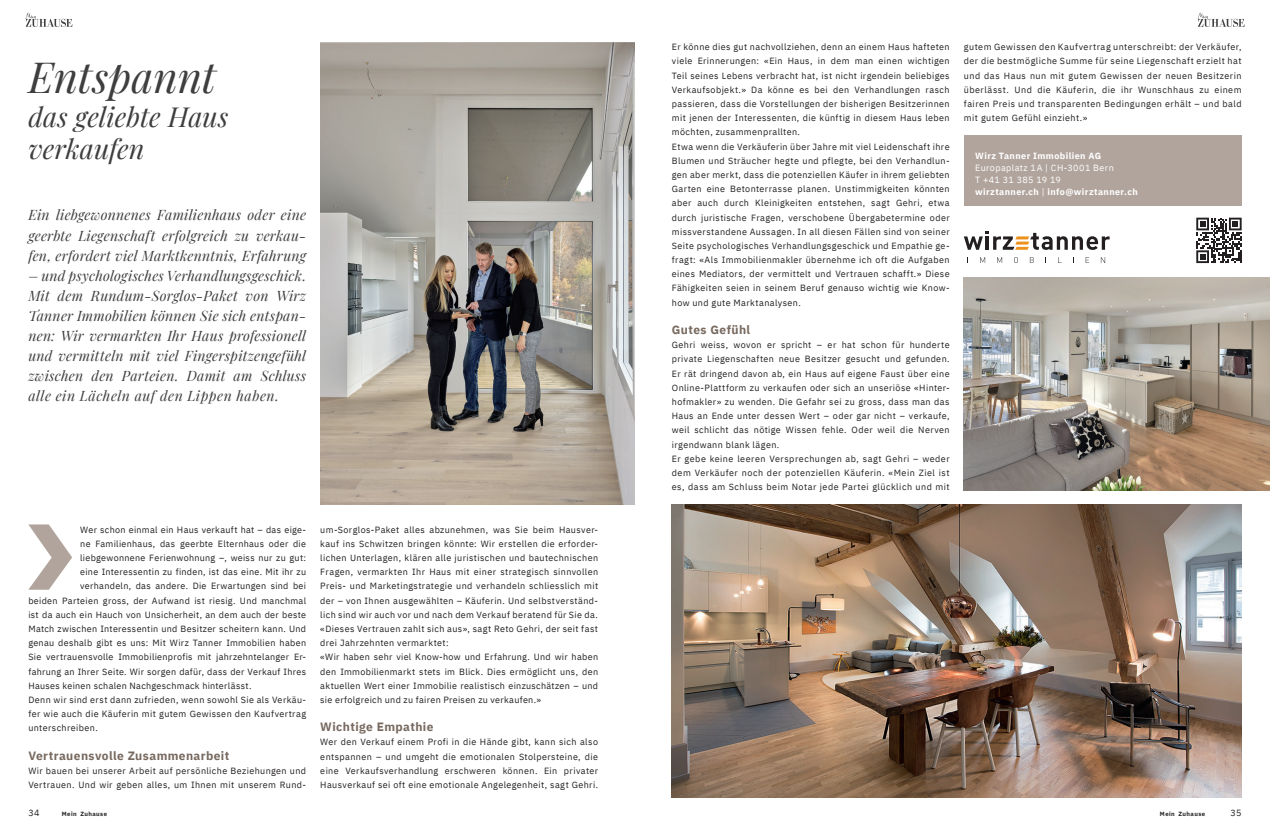
<style>
.page{position:relative;width:1270px;height:840px;background:#fff}
.page>*{position:absolute;margin:0;border:0;box-sizing:border-box;transform-origin:0 0}
.t1{font:italic 42px "Playfair Display";color:#3e3e3f}
.t2{font:italic 27px/32px "Playfair Display";letter-spacing:.005em;color:#3e3e3f}
.t3{font:italic 14px/20px "Playfair Display";letter-spacing:.02em;color:#3e3e3f;text-align:justify}
.t4{font:700 12px "IBM Plex Sans";letter-spacing:.035em;color:#77695f}
.t5{font:9px/14.2px "IBM Plex Sans";letter-spacing:.045em;color:#231f20}
.t6{font:9px/12px "IBM Plex Sans";letter-spacing:.045em;color:#fff}
.t7{font:700 9px "IBM Plex Sans";letter-spacing:.045em;color:#fff}
.t8{font:700 6px "IBM Plex Sans";letter-spacing:.07em;color:#231f20}
.s1{font-size:30px;color:#fff}
.s2{font-weight:700}
</style>
<div class="page">
<svg style="left:26px;top:13px;width:46px;height:14px"></svg>
<svg style="left:1198px;top:13px;width:46px;height:14px"></svg>
<img style="left:320px;top:43px;width:315px;height:461px">
<img style="left:964px;top:277px;width:306px;height:213px">
<svg style="left:28px;top:524px;width:44px;height:65px"></svg>
<div style="left:964px;top:135px;width:278px;height:71px;background:#b1a49d"></div>
<svg style="left:964px;top:231px;width:146px;height:19px"></svg>
<svg style="left:980px;top:257px;width:5px;height:6px"></svg>
<svg style="left:997px;top:257px;width:5px;height:6px"></svg>
<svg style="left:1014px;top:257px;width:4px;height:6px"></svg>
<svg style="left:1030px;top:257px;width:4px;height:6px"></svg>
<svg style="left:1086px;top:257px;width:3px;height:6px"></svg>
<svg style="left:1101px;top:257px;width:4px;height:6px"></svg>
<img style="left:672px;top:504px;width:570px;height:293px">
<svg style="left:1196px;top:217px;width:46px;height:46px"></svg>
<h1 class="t1" style="left:28px;top:44px;width:189px">Entspannt</h1>
<h2 class="t2" style="left:28px;top:98px;width:202px">das geliebte Haus verkaufen<span class="s1">I</span></h2>
<h3 class="t3" style="left:28px;top:204px;width:279px">Ein liebgewonnenes Familienhaus oder eine geerbte Liegenschaft erfolgreich zu verkau&shy;fen, erfordert viel Marktkenntnis, Erfahrung</h3>
<p class="t3" style="left:28px;top:264px;width:279px">– und psychologisches Verhandlungsgeschick.<br>Mit dem Rundum-Sorglos-Paket von Wirz Tanner Immobilien können Sie sich entspan&shy;nen: Wir vermarkten Ihr Haus professionell und vermitteln mit viel Fingerspitzengefühl zwischen den Parteien. Damit am Schluss alle ein Lächeln auf den Lippen haben.</p>
<p class="t5" style="left:80px;top:521px;width:227px">Wer schon einmal ein Haus verkauft hat – das eige-</p>
<p class="t5" style="left:80px;top:535px;width:227px">ne Familienhaus, das geerbte Elternhaus oder die</p>
<p class="t5" style="left:80px;top:549px;width:227px">liebgewonnene Ferienwohnung –, weiss nur zu gut:</p>
<p class="t5" style="left:80px;top:564px;width:227px">eine Interessentin zu finden, ist das eine. Mit ihr zu</p>
<p class="t5" style="left:80px;top:578px;width:227px">verhandeln, das andere. Die Erwartungen sind bei</p>
<p class="t5" style="left:28px;top:592px;width:279px">beiden Parteien gross, der Aufwand ist riesig. Und manchmal</p>
<p class="t5" style="left:28px;top:606px;width:279px">ist da auch ein Hauch von Unsicherheit, an dem auch der beste</p>
<p class="t5" style="left:28px;top:620px;width:279px">Match zwischen Interessentin und Besitzer scheitern kann. Und</p>
<p class="t5" style="left:28px;top:634px;width:279px">genau deshalb gibt es uns: Mit Wirz Tanner Immobilien haben</p>
<p class="t5" style="left:28px;top:649px;width:279px">Sie vertrauensvolle Immobilienprofis mit jahrzehntelanger Er-</p>
<p class="t5" style="left:28px;top:663px;width:279px">fahrung an Ihrer Seite. Wir sorgen dafür, dass der Verkauf Ihres</p>
<p class="t5" style="left:28px;top:677px;width:225px">Hauses keinen schalen Nachgeschmack hinterlässt.</p>
<p class="t5" style="left:28px;top:691px;width:279px">Denn wir sind erst dann zufrieden, wenn sowohl Sie als Verkäu-</p>
<p class="t5" style="left:28px;top:705px;width:279px">fer wie auch die Käuferin mit gutem Gewissen den Kaufvertrag</p>
<p class="t5" style="left:28px;top:719px;width:71px">unterschreiben.</p>
<h3 class="t4" style="left:28px;top:745px;width:203px">Vertrauensvolle Zusammenarbeit</h3>
<p class="t5" style="left:28px;top:762px;width:279px">Wir bauen bei unserer Arbeit auf persönliche Beziehungen und<br>Vertrauen. Und wir geben alles, um Ihnen mit unserem Rund-</p>
<p class="t5" style="left:320px;top:521px;width:279px">um-Sorglos-Paket alles abzunehmen, was Sie beim Hausver&shy;kauf ins Schwitzen bringen könnte: Wir erstellen die erforder&shy;lichen Unterlagen, klären alle juristischen und bautechnischen Fragen, vermarkten Ihr Haus mit einer strategisch sinnvollen Preis- und Marketingstrategie und verhandeln schliesslich mit der – von Ihnen ausgewählten – Käuferin. Und selbstverständ&shy;lich sind wir auch vor und nach dem Verkauf beratend für Sie da. «Dieses Vertrauen zahlt sich aus», sagt Reto Gehri, der seit fast drei Jahrzehnten vermarktet:<br>«Wir haben sehr viel Know-how und Erfahrung. Und wir haben den Immobilienmarkt stets im Blick. Dies ermöglicht uns, den aktuellen Wert einer Immobilie realistisch einzuschätzen – und sie erfolgreich und zu fairen Preisen zu verkaufen.»</p>
<h3 class="t4" style="left:320px;top:717px;width:115px">Wichtige Empathie</h3>
<p class="t5" style="left:320px;top:734px;width:279px;text-align:justify">Wer den Verkauf einem Profi in die Hände gibt, kann sich also entspannen – und umgeht die emotionalen Stolpersteine, die eine Verkaufsverhandlung erschweren können. Ein privater Hausverkauf sei oft eine emotionale Angelegenheit, sagt Gehri.</p>
<p class="t5" style="left:672px;top:39px;width:279px">Er könne dies gut nachvollziehen, denn an einem Haus hafteten viele Erinnerungen: «Ein Haus, in dem man einen wichtigen Teil seines Lebens verbracht hat, ist nicht irgendein beliebiges Verkaufsobjekt.» Da könne es bei den Verhandlungen rasch passieren, dass die Vorstellungen der bisherigen Besitzerinnen mit jenen der Interessenten, die künftig in diesem Haus leben möchten, zusammenprallten.<br>Etwa wenn die Verkäuferin über Jahre mit viel Leidenschaft ihre Blumen und Sträucher hegte und pflegte, bei den Verhandlun&shy;gen aber merkt, dass die potenziellen Käufer in ihrem geliebten Garten eine Betonterrasse planen. Unstimmigkeiten könnten aber auch durch Kleinigkeiten entstehen, sagt Gehri, etwa durch juristische Fragen, verschobene Übergabetermine oder missverstandene Aussagen. In all diesen Fällen sind von seiner Seite psychologisches Verhandlungsgeschick und Empathie ge&shy;fragt: «Als Immobilienmakler übernehme ich oft die Aufgaben eines Mediators, der vermittelt und Vertrauen schafft.» Diese Fähigkeiten seien in seinem Beruf genauso wichtig wie Know&shy;how und gute Marktanalysen.</p>
<h3 class="t4" style="left:672px;top:320px;width:80px">Gutes Gefühl</h3>
<p class="t5" style="left:672px;top:337px;width:279px">Gehri weiss, wovon er spricht – er hat schon für hunderte private Liegenschaften neue Besitzer gesucht und gefunden.<br>Er rät dringend davon ab, ein Haus auf eigene Faust über eine Online-Plattform zu verkaufen oder sich an unseriöse «Hinter&shy;hofmakler» zu wenden. Die Gefahr sei zu gross, dass man das Haus an Ende unter dessen Wert – oder gar nicht – verkaufe, weil schlicht das nötige Wissen fehle. Oder weil die Nerven irgendwann blank lägen.<br>Er gebe keine leeren Versprechungen ab, sagt Gehri – weder dem Verkäufer noch der potenziellen Käuferin. «Mein Ziel ist es, dass am Schluss beim Notar jede Partei glücklich und mit</p>
<p class="t5" style="left:964px;top:39px;width:279px;text-align:justify">gutem Gewissen den Kaufvertrag unterschreibt: der Verkäufer, der die bestmögliche Summe für seine Liegenschaft erzielt hat und das Haus nun mit gutem Gewissen der neuen Besitzerin überlässt. Und die Käuferin, die ihr Wunschhaus zu einem fairen Preis und transparenten Bedingungen erhält – und bald mit gutem Gefühl einzieht.»</p>
<p class="t7" style="left:975px;top:148px;width:128px">Wirz Tanner Immobilien AG</p>
<p class="t6" style="left:975px;top:161px;width:164px">Europaplatz 1A | CH-3001 Bern<br>T +41 31 385 19 19<br><span class="s2">wirztanner.ch</span> | <span class="s2">info@wirztanner.ch</span></p>
<p class="t5" style="left:28px;top:804px;width:13px">34</p>
<p class="t8" style="left:62px;top:809px;width:47px">Mein Zuhause</p>
<p class="t8" style="left:1160px;top:809px;width:47px">Mein Zuhause</p>
<p class="t5" style="left:1231px;top:804px;width:12px">35</p>
</div>
